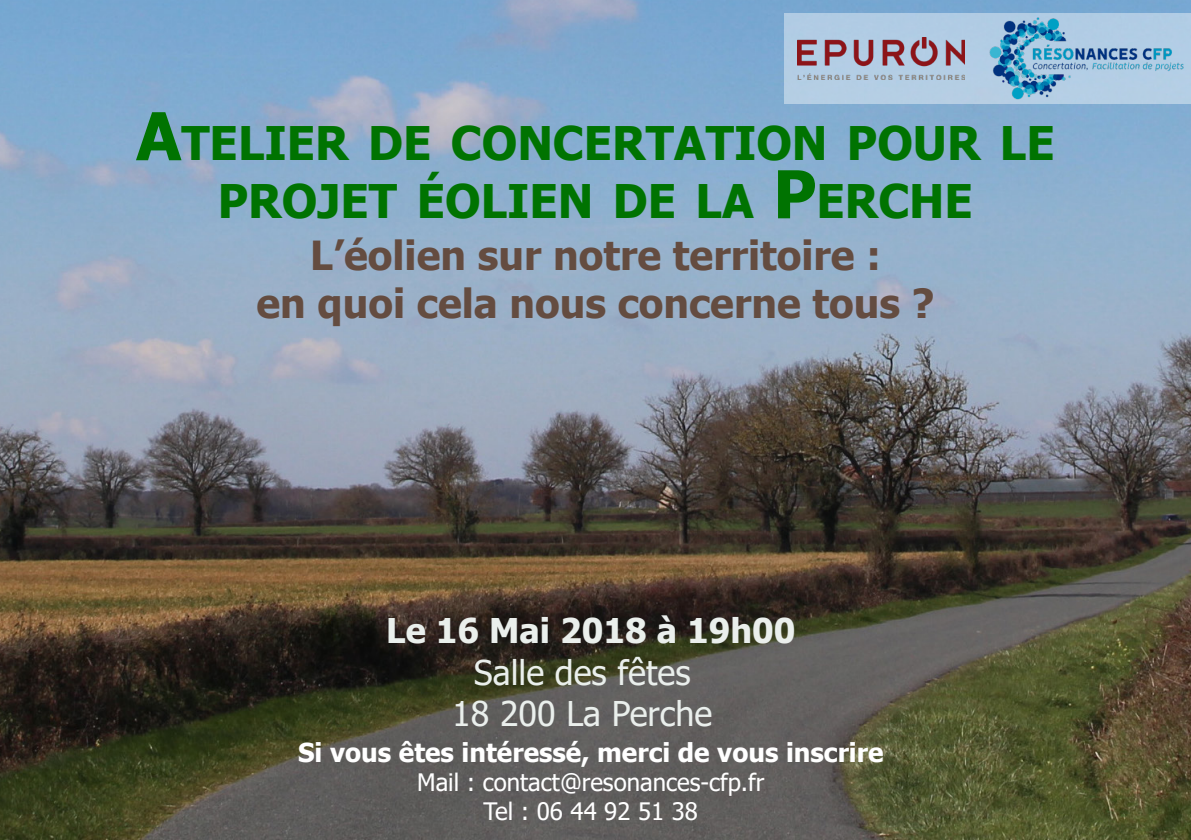
<style>
.page{position:relative;width:1191px;height:840px;background:#fff}
.page>*{position:absolute;margin:0;border:0;box-sizing:border-box;transform-origin:0 0}
.t1{font:700 46.2px "Tahoma";color:#007301}
.t2{font:700 40px "Tahoma";color:#644c40}
.t3{font:34px "Tahoma";color:#eaefec}
.t4{font:700 34px "Tahoma";color:#eaefec}
.t5{font:700 26px "Tahoma";color:#fff}
.t6{font:24px "Tahoma";color:#fff}
.s1{font-size:66px}
</style>
<div class="page">
<img style="left:0;top:0;width:1191px;height:839px">
<div style="left:784px;top:13px;width:407px;height:91px;background:#b2cde4"></div>
<img style="left:798px;top:37px;width:166px;height:43px">
<img style="left:989px;top:18px;width:195px;height:81px">
<p class="t1" style="left:136px;top:111px;width:920px"><span class="s1">A</span>TELIER DE CONCERTATION POUR LE</p>
<p class="t1" style="left:218px;top:169px;width:756px">PROJET ÉOLIEN DE LA <span class="s1">P</span>ERCHE</p>
<p class="t2" style="left:310px;top:227px;width:572px">L’éolien sur notre territoire :</p>
<p class="t2" style="left:256px;top:275px;width:679px">en quoi cela nous concerne tous ?</p>
<p class="t4" style="left:386px;top:606px;width:411px">Le 16 Mai 2018 à 19h00</p>
<p class="t3" style="left:474px;top:649px;width:218px">Salle des fêtes</p>
<p class="t3" style="left:452px;top:690px;width:261px">18 200 La Perche</p>
<p class="t5" style="left:298px;top:734px;width:587px">Si vous êtes intéressé, merci de vous inscrire</p>
<p class="t6" style="left:417px;top:766px;width:349px">Mail : contact@resonances-cfp.fr</p>
<p class="t6" style="left:483px;top:794px;width:216px">Tel : 06 44 92 51 38</p>
</div>
